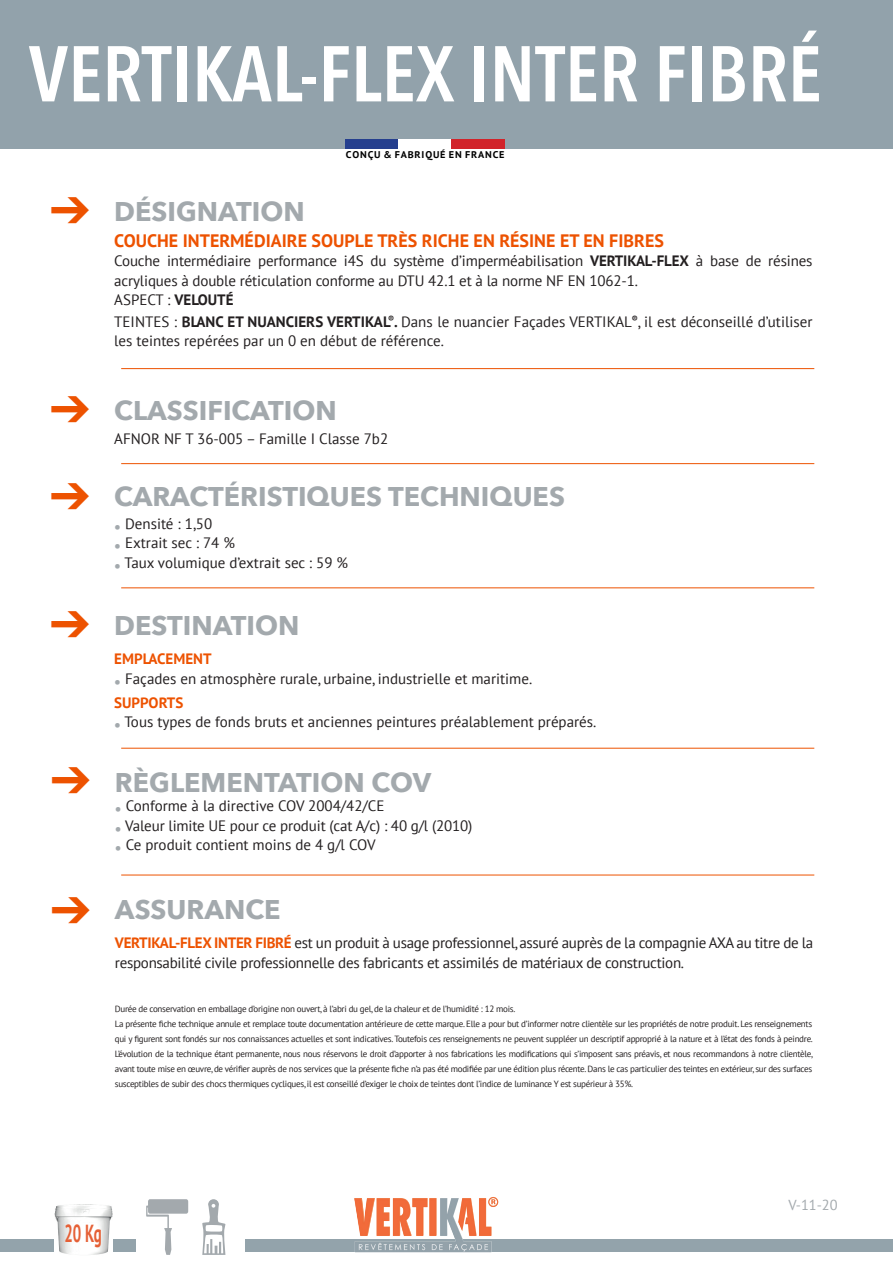
<style>
.page{position:relative;width:893px;height:1263px;background:#fff}
.page>*{position:absolute;margin:0;border:0;box-sizing:border-box;transform-origin:0 0}
.t1{font:600 78px "Avenir Next Condensed";color:#fff}
.t2{font:700 27px "Avenir Next";color:#a3a9ad}
.t3{font:700 24.6px "PT Sans";color:#e56036;scale:.61 1}
.t4{font:700 18px "PT Sans";color:#ed5200}
.t5{font:15px/19.5px "PT Sans";letter-spacing:-.01em;color:#231f20}
.t6{font:700 15px "PT Sans";color:#ed5200}
.t7{font:14.4px "PT Sans";color:#a3a9ad}
.t8{font:700 9.75px "PT Sans";letter-spacing:.08em;color:#000;scale:1.05 1}
.t9{font:9px/15px "PT Sans";letter-spacing:-.03em;color:#231f20}
.s1{font-weight:700}
.s2{font-weight:700;color:#a3a9ad}
.s3{font-weight:700;color:#ed5200}
.s4{color:#ed5200}
</style>
<div class="page">
<div style="left:0;top:1240px;width:893px;height:12px;background:#93a3ab"></div>
<img style="left:348px;top:1197px;width:154px;height:56px">
<div style="left:0;top:0;width:893px;height:149px;background:#92a2ab"></div>
<div style="left:345px;top:139px;width:54px;height:10px;background:#253f8e"></div>
<div style="left:399px;top:139px;width:53px;height:10px;background:#fff"></div>
<div style="left:452px;top:139px;width:53px;height:10px;background:#d1232a"></div>
<hr style="left:121px;top:463px;width:693px;height:1px;background:#ed5200">
<hr style="left:121px;top:368px;width:693px;height:1px;background:#ed5200">
<hr style="left:121px;top:587px;width:693px;height:1px;background:#ed5200">
<hr style="left:121px;top:748px;width:693px;height:1px;background:#ed5200">
<div style="left:183px;top:1199px;width:62px;height:56px;background:#fff"></div>
<svg style="left:202px;top:1199px;width:23px;height:56px"></svg>
<div style="left:136px;top:1199px;width:62px;height:56px;background:#fff"></div>
<svg style="left:146px;top:1199px;width:42px;height:56px"></svg>
<hr style="left:121px;top:875px;width:693px;height:1px;background:#ed5200">
<img style="left:54px;top:1204px;width:58px;height:51px">
<h1 class="t1" style="left:29px;top:7px;width:795px">VERTIKAL-FLEX INTER FIBRÉ</h1>
<h2 class="t2" style="left:114px;top:188px;width:192px">DÉSIGNATION</h2>
<p class="t8" style="left:346px;top:148px;width:153px">CONÇU &amp; FABRIQUÉ EN FRANCE</p>
<h3 class="t4" style="left:114px;top:229px;width:551px">COUCHE INTERMÉDIAIRE SOUPLE TRÈS RICHE EN RÉSINE ET EN FIBRES</h3>
<h3 class="t5" style="left:114px;top:251px;width:700px">Couche intermédiaire performance i4S du système d’imperméabilisation <span class="s1">VERTIKAL-FLEX</span> à base de résines acryliques à double réticulation conforme au DTU 42.1 et à la norme NF EN 1062-1.<br>ASPECT : <span class="s1">VELOUTÉ</span></h3>
<h3 class="t5" style="left:114px;top:312px;width:700px">TEINTES : <span class="s1">BLANC ET NUANCIERS VERTIKAL</span><sup>®</sup><span class="s1">.</span> Dans le nuancier Façades VERTIKAL<sup>®</sup>, il est déconseillé d’utiliser les teintes repérées par un 0 en début de référence.</h3>
<h2 class="t2" style="left:114px;top:387px;width:224px">CLASSIFICATION</h2>
<h3 class="t5" style="left:114px;top:428px;width:275px">AFNOR NF T 36-005 – Famille I Classe 7b2</h3>
<h2 class="t2" style="left:114px;top:473px;width:452px">CARACTÉRISTIQUES TECHNIQUES</h2>
<h3 class="t5" style="left:114px;top:513px;width:100px"><span class="s2">•</span> Densité : 1,50</h3>
<h3 class="t5" style="left:114px;top:533px;width:122px"><span class="s2">•</span> Extrait sec : 74 %</h3>
<h3 class="t5" style="left:114px;top:552px;width:235px"><span class="s2">•</span> Taux volumique d’extrait sec : 59 %</h3>
<h2 class="t2" style="left:114px;top:602px;width:187px">DESTINATION</h2>
<h3 class="t6" style="left:114px;top:649px;width:99px">EMPLACEMENT</h3>
<h3 class="t5" style="left:114px;top:666px;width:420px;line-height:24px"><span class="s2">•</span> Façades en atmosphère rurale, urbaine, industrielle et maritime.<br><span class="s3">SUPPORTS</span></h3>
<h3 class="t5" style="left:114px;top:712px;width:484px"><span class="s2">•</span> Tous types de fonds bruts et anciennes peintures préalablement préparés.</h3>
<h2 class="t2" style="left:115px;top:759px;width:318px">RÈGLEMENTATION COV</h2>
<h3 class="t5" style="left:115px;top:796px;width:271px"><span class="s2">•</span> Conforme à la directive COV 2004/42/CE</h3>
<h3 class="t5" style="left:115px;top:815px;width:359px"><span class="s2">•</span> Valeur limite UE pour ce produit (cat A/c) : 40 g/l (2010)</h3>
<h3 class="t5" style="left:115px;top:835px;width:262px"><span class="s2">•</span> Ce produit contient moins de 4 g/l COV</h3>
<h2 class="t2" style="left:51px;top:886px;width:231px"><span class="s4">➔</span> ASSURANCE</h2>
<h3 class="t5" style="left:115px;top:933px;width:700px"><span class="s3">VERTIKAL-FLEX INTER FIBRÉ</span> est un produit à usage professionnel, assuré auprès de la compagnie AXA au titre de la responsabilité civile professionnelle des fabricants et assimilés de matériaux de construction.</h3>
<p class="t9" style="left:115px;top:1001px;width:700px">Durée de conservation en emballage d’origine non ouvert, à l’abri du gel, de la chaleur et de l’humidité : 12 mois.<br>La présente fiche technique annule et remplace toute documentation antérieure de cette marque. Elle a pour but d’informer notre clientèle sur les propriétés de notre produit. Les renseignements qui y figurent sont fondés sur nos connaissances actuelles et sont indicatives. Toutefois ces renseignements ne peuvent suppléer un descriptif approprié à la nature et à l’état des fonds à peindre.<br>L’évolution de la technique étant permanente, nous nous réservons le droit d’apporter à nos fabrications les modifications qui s’imposent sans préavis, et nous recommandons à notre clientèle, avant toute mise en œuvre, de vérifier auprès de nos services que la présente fiche n’a pas été modifiée par une édition plus récente. Dans le cas particulier des teintes en extérieur, sur des surfaces susceptibles de subir des chocs thermiques cycliques, il est conseillé d’exiger le choix de teintes dont l’indice de luminance Y est supérieur à 35%.</p>
<h3 class="t3" style="left:64px;top:1217px;width:63px">20 Kg</h3>
<h3 class="t7" style="left:788px;top:1196px;width:51px">V-11-20</h3>
</div>
